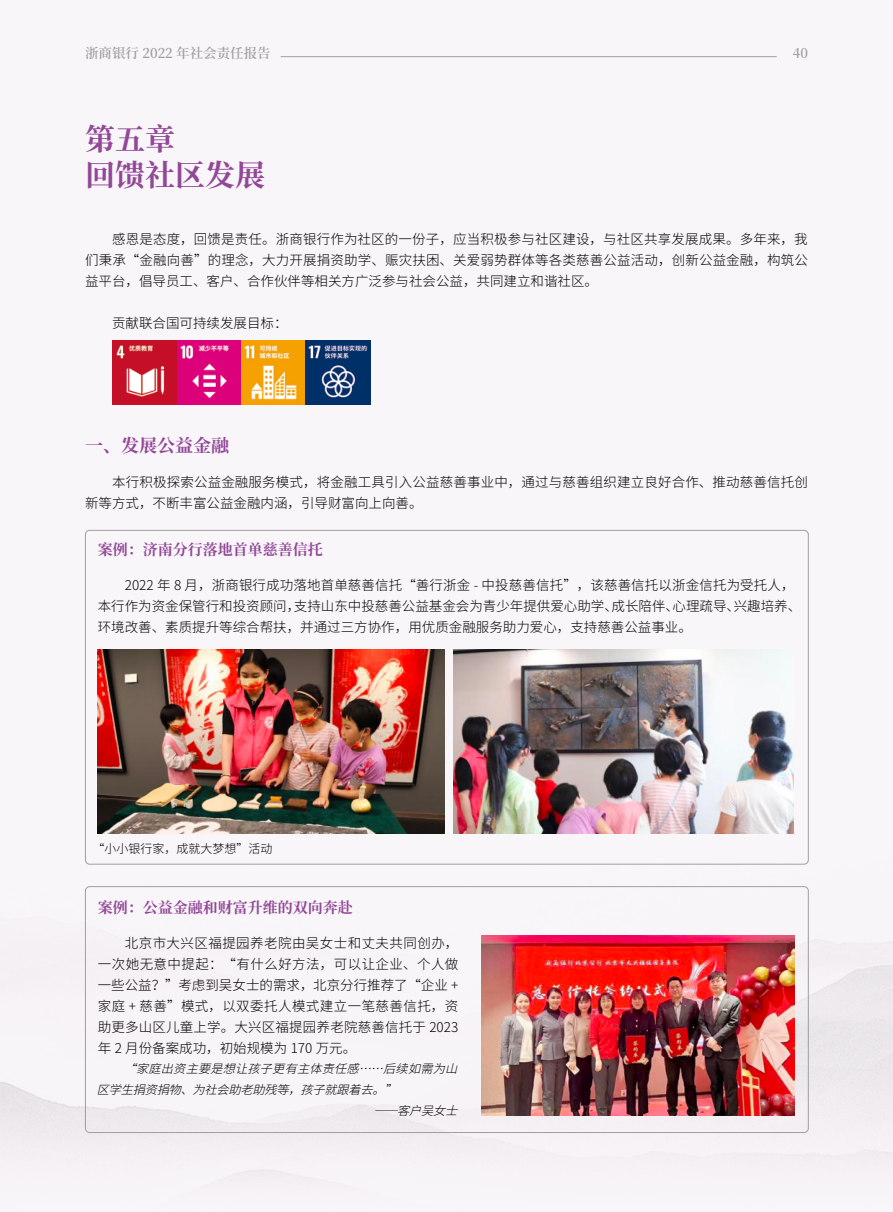
<style>
.page{position:relative;width:893px;height:1212px;background:#f9f6fa}
.page>*{position:absolute;margin:0;border:0;box-sizing:border-box;transform-origin:0 0}
.一级-五章{font:700 30px "Source Han Serif CN";color:#924897}
.二级-五章{font:700 18px "Source Han Serif CN";color:#924897}
.三级-五章{font:700 15px "Source Han Serif CN";color:#924897}
.正文{font:300 13.5px/21px "Source Han Sans CN";color:#000;text-align:justify}
.t1{font:600 13.5px "Source Han Serif CN";color:#9f9fa0}
.正文-2{font:italic 300 12px/21px "Source Han Sans CN";color:#000}
.图说{font:300 12px "Source Han Sans CN";color:#000}
</style>
<div class="page">
<hr style="left:281px;top:56px;width:496px;height:1px;background:#9f9fa0">
<img style="left:113px;top:340px;width:257px;height:64px">
<div style="left:85px;top:886px;width:724px;height:247px;border:1px solid #9f9fa0;border-radius:4px"></div>
<img style="left:98px;top:649px;width:347px;height:184px">
<img style="left:453px;top:649px;width:340px;height:184px">
<img style="left:482px;top:936px;width:312px;height:179px">
<p class="t1" style="left:85px;top:46px;width:187px">浙商银行 2022 年社会责任报告</p>
<p class="t1" style="left:793px;top:46px;width:17px">40</p>
<p class="一级-五章" style="left:85px;top:122px;width:91px">第五章</p>
<p class="一级-五章" style="left:85px;top:158px;width:181px">回馈社区发展</p>
<p class="正文" style="left:85px;top:229px;width:724px;text-indent:27px">感恩是态度，回馈是责任。浙商银行作为社区的一份子，应当积极参与社区建设，与社区共享发展成果。多年来，我们秉承“金融向善”的理念，大力开展捐资助学、赈灾扶困、关爱弱势群体等各类慈善公益活动，创新公益金融，构筑公益平台，倡导员工、客户、合作伙伴等相关方广泛参与社会公益，共同建立和谐社区。</p>
<p class="正文" style="left:112px;top:313px;width:177px">贡献联合国可持续发展目标：</p>
<p class="二级-五章" style="left:85px;top:435px;width:145px">一、发展公益金融</p>
<p class="正文" style="left:85px;top:472px;width:725px;text-indent:27px">本行积极探索公益金融服务模式，将金融工具引入公益慈善事业中，通过与慈善组织建立良好合作、推动慈善信托创新等方式，不断丰富公益金融内涵，引导财富向上向善。</p>
<p class="三级-五章" style="left:98px;top:541px;width:227px">案例：济南分行落地首单慈善信托</p>
<p class="正文" style="left:98px;top:575px;width:705px;text-align:left;text-indent:27px">2022 年 8 月，浙商银行成功落地首单慈善信托“善行浙金 - 中投慈善信托”，该慈善信托以浙金信托为受托人，本行作为资金保管行和投资顾问，支持山东中投慈善公益基金会为青少年提供爱心助学、成长陪伴、心理疏导、兴趣培养、环境改善、素质提升等综合帮扶，并通过三方协作，用优质金融服务助力爱心，支持慈善公益事业。</p>
<p class="图说" style="left:92px;top:841px;width:182px">“小小银行家，成就大梦想”活动</p>
<p class="三级-五章" style="left:98px;top:899px;width:257px">案例：公益金融和财富升维的双向奔赴</p>
<p class="正文" style="left:98px;top:932px;width:362px;text-indent:27px">北京市大兴区福提园养老院由吴女士和丈夫共同创办，一次她无意中提起：“有什么好方法，可以让企业、个人做一些公益？”考虑到吴女士的需求，北京分行推荐了“企业 +家庭 + 慈善”模式，以双委托人模式建立一笔慈善信托，资助更多山区儿童上学。大兴区福提园养老院慈善信托于 2023年 2 月份备案成功，初始规模为 170 万元。</p>
<p class="正文-2" style="left:97px;top:1058px;width:370px;text-indent:27px">“家庭出资主要是想让孩子更有主体责任感……后续如需为山区学生捐资捐物、为社会助老助残等，孩子就跟着去。”</p>
<p class="正文-2" style="left:374px;top:1100px;width:93px">— 客户吴女士</p>
</div>
